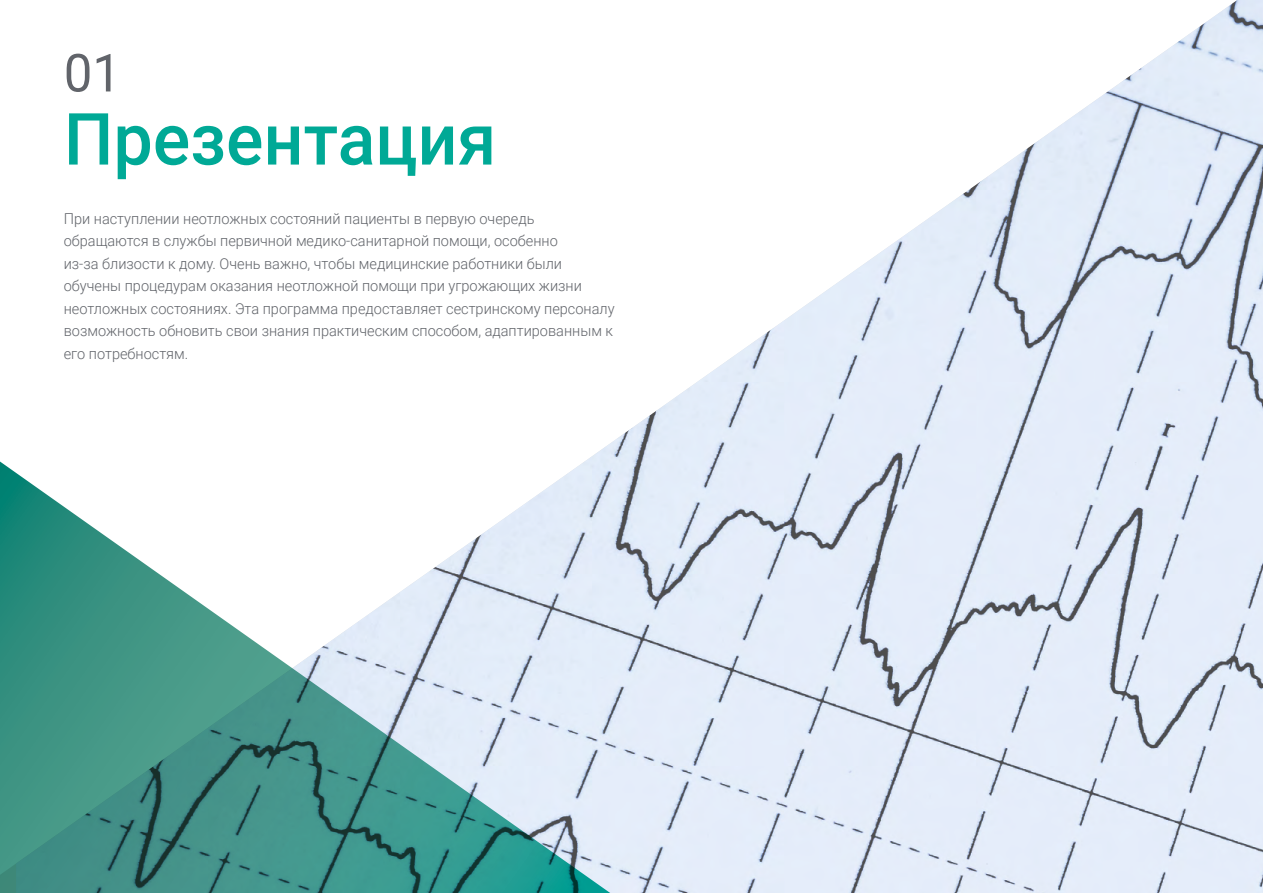
<style>
.page{position:relative;width:1263px;height:893px;background:#fff}
.page>*{position:absolute;margin:0;border:0;box-sizing:border-box;transform-origin:0 0}
.t1{font:500 72px "Roboto";color:#00a996}
.t2{font:52.5px "Roboto";color:#61646a}
.t3{font:300 15px/22.5px "Roboto";color:#61646a}
</style>
<div class="page">
<img style="left:607px;top:0;width:656px;height:893px">
<svg style="left:0;top:446px;width:640px;height:447px"></svg>
<h2 class="t2" style="left:64px;top:36px;width:59px">01</h2>
<h1 class="t1" style="left:64px;top:89px;width:434px">Презентация</h1>
<p class="t3" style="left:64px;top:207px;width:552px">При наступлении неотложных состояний пациенты в первую очередь обращаются в службы первичной медико-санитарной помощи, особенно<br>из-за близости к дому. Очень важно, чтобы медицинские работники были обучены процедурам оказания неотложной помощи при угрожающих жизни неотложных состояниях. Эта программа предоставляет сестринскому персоналу возможность обновить свои знания практическим способом, адаптированным к его потребностям.</p>
</div>
